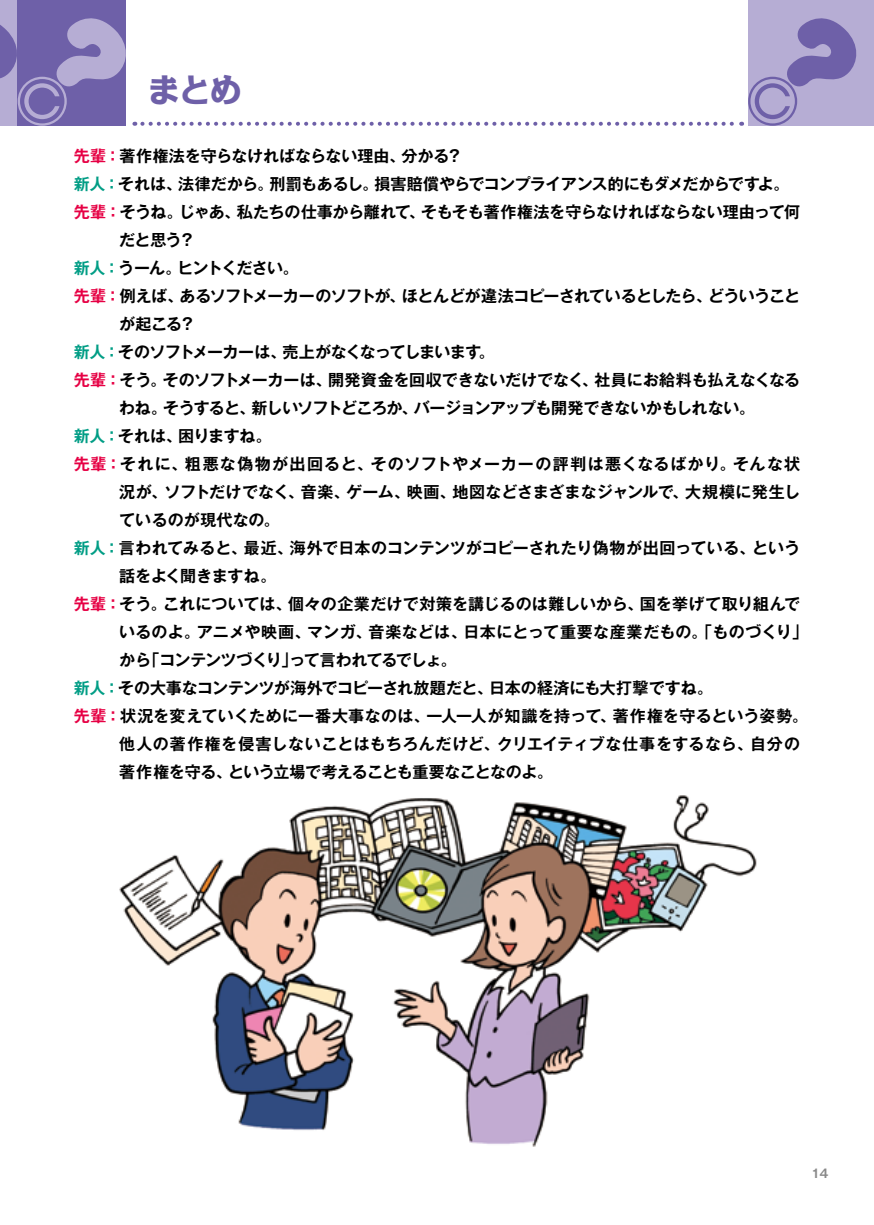
<style>
.page{position:relative;width:874px;height:1225px;background:#fff}
.page>*{position:absolute;margin:0;border:0;box-sizing:border-box;transform-origin:0 0}
.t1{font:800 32px "Kakumin Pro";color:#6e60a8}
.t2{font:700 16px "Gothic MB101 Pr 6 N De";letter-spacing:-.005em;color:#000}
.t3{font:700 16px "Gothic MB101 Pr 6 N De";letter-spacing:-.04em;color:#000}
.t4{font:700 16px "Gothic MB101 Pr 6 N De";letter-spacing:.02em;color:#000}
.t5{font:700 16px "Gothic MB101 Pr 6 N De";letter-spacing:-.025em;color:#000}
.t6{font:700 16px "Gothic MB101 Pr 6 N De";letter-spacing:.075em;color:#000}
.t7{font:700 16px "Gothic MB101 Pr 6 N De";letter-spacing:.035em;color:#000}
.t8{font:700 16px "Gothic MB101 Pr 6 N De";letter-spacing:-.055em;color:#000}
.t9{font:700 16px "Gothic MB101 Pr 6 N De";letter-spacing:-.045em;color:#000}
.t10{font:700 16px "Gothic MB101 Pr 6 N De";letter-spacing:-.035em;color:#000}
.t11{font:700 12px "Gothic MB101 Pr 6 N De";color:#898989}
.s1{color:#e60044}
.s2{color:#009d85}
</style>
<div class="page">
<img style="left:119px;top:795px;width:638px;height:352px">
<div style="left:0;top:0;width:17px;height:126px;background:#b6add4"></div>
<svg style="left:142px;top:122px;width:599px;height:4px"></svg>
<div style="left:17px;top:0;width:109px;height:126px;background:#6e60a8"></div>
<svg style="left:0;top:18px;width:126px;height:108px"></svg>
<div style="left:747px;top:0;width:126px;height:126px;background:#b6add4"></div>
<svg style="left:747px;top:11px;width:110px;height:115px"></svg>
<h1 class="t1" style="left:147px;top:64px;width:96px">まとめ</h1>
<p class="t2" style="left:74px;top:142px;width:390px"><span class="s1">先輩：</span>著作権法を守らなければならない理由、分かる？</p>
<p class="t5" style="left:74px;top:170px;width:716px"><span class="s2">新人：</span>それは、法律だから。刑罰もあるし。損害賠償やらでコンプライアンス的にもダメだからですよ。</p>
<p class="t2" style="left:74px;top:198px;width:727px"><span class="s1">先輩：</span>そうね。じゃあ、私たちの仕事から離れて、そもそも著作権法を守らなければならない理由って何</p>
<p class="t2" style="left:119px;top:226px;width:77px">だと思う？</p>
<p class="t8" style="left:74px;top:254px;width:226px"><span class="s2">新人：</span>うーん。ヒントください。</p>
<p class="t3" style="left:74px;top:282px;width:727px"><span class="s1">先輩：</span>例えば、あるソフトメーカーのソフトが、ほとんどが違法コピーされているとしたら、どういうこと</p>
<p class="t2" style="left:119px;top:310px;width:78px">が起こる？</p>
<p class="t9" style="left:74px;top:338px;width:422px"><span class="s2">新人：</span>そのソフトメーカーは、売上がなくなってしまいます。</p>
<p class="t2" style="left:74px;top:366px;width:727px"><span class="s1">先輩：</span>そう。そのソフトメーカーは、開発資金を回収できないだけでなく、社員にお給料も払えなくなる</p>
<p class="t3" style="left:119px;top:394px;width:637px">わね。そうすると、新しいソフトどころか、バージョンアップも開発できないかもしれない。</p>
<p class="t2" style="left:74px;top:422px;width:199px"><span class="s2">新人：</span>それは、困りますね。</p>
<p class="t6" style="left:74px;top:450px;width:727px"><span class="s1">先輩：</span>それに、粗悪な偽物が出回ると、そのソフトやメーカーの評判は悪くなるばかり。そんな状</p>
<p class="t2" style="left:119px;top:478px;width:682px">況が、ソフトだけでなく、音楽、ゲーム、映画、地図などさまざまなジャンルで、大規模に発生し</p>
<p class="t2" style="left:119px;top:506px;width:162px">ているのが現代なの。</p>
<p class="t2" style="left:74px;top:534px;width:727px"><span class="s2">新人：</span>言われてみると、最近、海外で日本のコンテンツがコピーされたり偽物が出回っている、という</p>
<p class="t2" style="left:119px;top:562px;width:159px">話をよく聞きますね。</p>
<p class="t2" style="left:74px;top:590px;width:727px"><span class="s1">先輩：</span>そう。これについては、個々の企業だけで対策を講じるのは難しいから、国を挙げて取り組んで</p>
<p class="t4" style="left:119px;top:618px;width:690px">いるのよ。アニメや映画、マンガ、音楽などは、日本にとって重要な産業だもの。「ものづくり」</p>
<p class="t8" style="left:119px;top:646px;width:339px">から「コンテンツづくり」って言われてるでしょ。</p>
<p class="t2" style="left:74px;top:674px;width:640px"><span class="s2">新人：</span>その大事なコンテンツが海外でコピーされ放題だと、日本の経済にも大打撃ですね。</p>
<p class="t4" style="left:74px;top:702px;width:735px"><span class="s1">先輩：</span>状況を変えていくために一番大事なのは、一人一人が知識を持って、著作権を守るという姿勢。</p>
<p class="t7" style="left:119px;top:730px;width:682px">他人の著作権を侵害しないことはもちろんだけど、クリエイティブな仕事をするなら、自分の</p>
<p class="t10" style="left:119px;top:758px;width:435px">著作権を守る、という立場で考えることも重要なことなのよ。</p>
<p class="t11" style="left:810px;top:1163px;width:19px">14</p>
</div>
